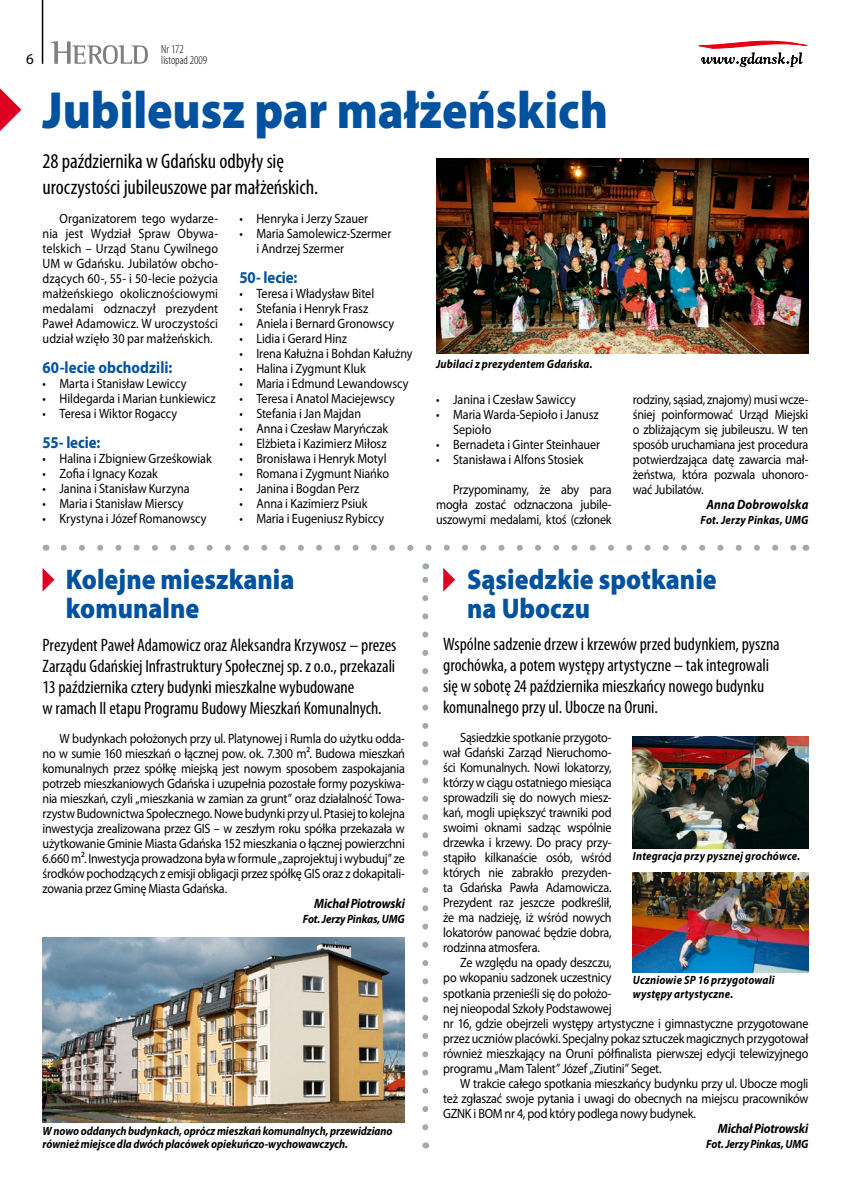
<style>
.page{position:relative;width:851px;height:1191px;background:#fff}
.page>*{position:absolute;margin:0;border:0;box-sizing:border-box;transform-origin:0 0}
.t1{font:900 52.5px "Myriad Pro";color:#00529f;scale:.9 1}
.t2{font:900 28.5px/28.5px "Myriad Pro";color:#00529f;scale:.9 1}
.t3{font:condensed 21px/25.5px "Myriad Pro";letter-spacing:-.005em;color:#000}
.t4{font:condensed 18px/21px "Myriad Pro";letter-spacing:-.005em;color:#000}
.t5{font:700 16.5px "Myriad Pro";color:#00529f;scale:.9 1}
.t6{font:13.5px/15px "Myriad Pro";letter-spacing:-.01em;color:#000;text-align:justify;scale:.9 1}
.t7{font:italic 700 13.5px "Myriad Pro";letter-spacing:-.01em;color:#000;scale:.9 1}
.t8{font:italic 700 13.5px "Myriad Pro";letter-spacing:.01em;color:#000;scale:.9 1}
.t9{font:italic 700 12px/13.5px "Myriad Pro";color:#000;scale:.9 1}
.t10{font:300 condensed 12px/10.5px "Myriad Pro";color:#000}
</style>
<div class="page">
<hr style="left:42px;top:0;width:1px;height:64px;background:#000">
<svg style="left:51px;top:41px;width:97px;height:23px"></svg>
<svg style="left:698px;top:40px;width:109px;height:27px"></svg>
<svg style="left:0;top:88px;width:21px;height:43px"></svg>
<svg style="left:64px;top:545px;width:732px;height:6px"></svg>
<svg style="left:422px;top:577px;width:6px;height:550px"></svg>
<svg style="left:43px;top:568px;width:11px;height:23px"></svg>
<img style="left:436px;top:158px;width:372px;height:196px">
<img style="left:43px;top:937px;width:362px;height:185px">
<svg style="left:443px;top:568px;width:12px;height:23px"></svg>
<img style="left:632px;top:736px;width:176px;height:113px">
<img style="left:632px;top:872px;width:176px;height:100px">
<p class="t10" style="left:161px;top:44px;width:47px">Nr 172 listopad 2009</p>
<h1 class="t1" style="left:43px;top:75px;width:629px">Jubileusz par małżeńskich</h1>
<h3 class="t3" style="left:43px;top:148px;width:277px">28 października w Gdańsku odbyły się uroczystości jubileuszowe par małżeńskich.</h3>
<p class="t6" style="left:239px;top:211px;width:145px">• Henryka i Jerzy Szauer</p>
<p class="t6" style="left:256px;top:226px;width:151px;text-indent:-17px">• Maria Samolewicz-Szermer i Andrzej Szermer</p>
<p class="t5" style="left:239px;top:267px;width:66px">50- lecie:</p>
<p class="t6" style="left:239px;top:286px;width:151px">• Teresa i Władysław Bitel</p>
<p class="t6" style="left:239px;top:301px;width:145px">• Stefania i Henryk Frasz</p>
<p class="t6" style="left:239px;top:316px;width:174px">• Aniela i Bernard Gronowscy</p>
<p class="t6" style="left:239px;top:331px;width:121px">• Lidia i Gerard Hinz</p>
<p class="t6" style="left:239px;top:346px;width:194px">• Irena Kałużna i Bohdan Kałużny</p>
<p class="t6" style="left:239px;top:361px;width:142px">• Halina i Zygmunt Kluk</p>
<p class="t6" style="left:239px;top:376px;width:189px">• Maria i Edmund Lewandowscy</p>
<p class="t6" style="left:239px;top:391px;width:174px">• Teresa i Anatol Maciejewscy</p>
<p class="t6" style="left:239px;top:406px;width:137px">• Stefania i Jan Majdan</p>
<p class="t6" style="left:239px;top:421px;width:167px">• Anna i Czesław Maryńczak</p>
<p class="t6" style="left:239px;top:436px;width:165px">• Elżbieta i Kazimierz Miłosz</p>
<p class="t6" style="left:239px;top:451px;width:165px">• Bronisława i Henryk Motyl</p>
<p class="t6" style="left:239px;top:466px;width:168px">• Romana i Zygmunt Niańko</p>
<p class="t6" style="left:239px;top:481px;width:135px">• Janina i Bogdan Perz</p>
<p class="t6" style="left:239px;top:496px;width:144px">• Anna i Kazimierz Psiuk</p>
<p class="t6" style="left:239px;top:511px;width:163px">• Maria i Eugeniusz Rybiccy</p>
<p class="t6" style="left:43px;top:211px;width:196px;text-indent:17px">Organizatorem tego wydarze&shy;nia jest Wydział Spraw Obywa&shy;telskich – Urząd Stanu Cywilnego UM w Gdańsku. Jubilatów obcho&shy;dzących 60-, 55- i 50-lecie pożycia małżeńskiego okolicznościowymi medalami odznaczył prezydent Paweł Adamowicz. W uroczystości udział wzięło 30 par małżeńskich.</p>
<p class="t5" style="left:43px;top:357px;width:146px">60-lecie obchodzili:</p>
<p class="t6" style="left:43px;top:376px;width:161px">• Marta i Stanisław Lewiccy</p>
<p class="t6" style="left:43px;top:391px;width:194px">• Hildegarda i Marian Łunkiewicz</p>
<p class="t6" style="left:43px;top:406px;width:151px">• Teresa i Wiktor Rogaccy</p>
<p class="t5" style="left:43px;top:432px;width:66px">55- lecie:</p>
<p class="t6" style="left:43px;top:451px;width:189px">• Halina i Zbigniew Grześkowiak</p>
<p class="t6" style="left:43px;top:466px;width:130px">• Zofia i Ignacy Kozak</p>
<p class="t6" style="left:43px;top:481px;width:165px">• Janina i Stanisław Kurzyna</p>
<p class="t6" style="left:43px;top:496px;width:158px">• Maria i Stanisław Mierscy</p>
<p class="t6" style="left:43px;top:511px;width:184px">• Krystyna i Józef Romanowscy</p>
<p class="t9" style="left:436px;top:356px;width:175px">Jubilaci z prezydentem Gdańska.</p>
<p class="t6" style="left:436px;top:391px;width:157px">• Janina i Czesław Sawiccy</p>
<p class="t6" style="left:453px;top:406px;width:163px;text-indent:-17px">• Maria Warda-Sepioło i Janusz<br>Sepioło</p>
<p class="t6" style="left:436px;top:436px;width:184px">• Bernadeta i Ginter Steinhauer</p>
<p class="t6" style="left:436px;top:451px;width:165px">• Stanisława i Alfons Stosiek</p>
<p class="t6" style="left:436px;top:481px;width:196px;text-indent:17px">Przypominamy, że aby para mogła zostać odznaczona jubile&shy;uszowymi medalami, ktoś (członek</p>
<p class="t6" style="left:632px;top:391px;width:196px">rodziny, sąsiad, znajomy) musi wcze&shy;śniej poinformować Urząd Miejski o zbliżającym się jubileuszu. W ten sposób uruchamiana jest procedura potwierdzająca datę zawarcia mał&shy;żeństwa, która pozwala uhonoro&shy;wać Jubilatów.</p>
<p class="t8" style="left:706px;top:495px;width:115px">Anna Dobrowolska</p>
<p class="t9" style="left:700px;top:512px;width:121px">Fot. Jerzy Pinkas, UMG</p>
<h2 class="t2" style="left:66px;top:564px;width:255px">Kolejne mieszkania komunalne</h2>
<p class="t4" style="left:43px;top:634px;width:355px">Prezydent Paweł Adamowicz oraz Aleksandra Krzywosz – prezes Zarządu Gdańskiej Infrastruktury Społecznej sp. z o.o., przekazali 13 października cztery budynki mieszkalne wybudowane<br>w ramach II etapu Programu Budowy Mieszkań Komunalnych.</p>
<p class="t6" style="left:43px;top:730px;width:404px;text-indent:17px">W budynkach położonych przy ul. Platynowej i Rumla do użytku odda&shy;no w sumie 160 mieszkań o łącznej pow. ok. 7.300 m². Budowa mieszkań komunalnych przez spółkę miejską jest nowym sposobem zaspokajania potrzeb mieszkaniowych Gdańska i uzupełnia pozostałe formy pozyskiwa&shy;nia mieszkań, czyli „mieszkania w zamian za grunt” oraz działalność Towa&shy;rzystw Budownictwa Społecznego. Nowe budynki przy ul. Ptasiej to kolejna inwestycja zrealizowana przez GIS – w zeszłym roku spółka przekazała w użytkowanie Gminie Miasta Gdańska 152 mieszkania o łącznej powierzchni 6.660 m². Inwestycja prowadzona była w formule „zaprojektuj i wybuduj” ze środków pochodzących z emisji obligacji przez spółkę GIS oraz z dokapitali&shy;zowania przez Gminę Miasta Gdańska.</p>
<p class="t7" style="left:314px;top:894px;width:102px">Michał Piotrowski</p>
<p class="t9" style="left:303px;top:911px;width:115px">Fot. Jerzy Pinkas, UMG</p>
<p class="t9" style="left:43px;top:1123px;width:390px">W nowo oddanych budynkach, oprócz mieszkań komunalnych, przewidziano również miejsce dla dwóch placówek opiekuńczo-wychowawczych.</p>
<h2 class="t2" style="left:467px;top:564px;width:278px">Sąsiedzkie spotkanie na Uboczu</h2>
<h3 class="t4" style="left:443px;top:633px;width:338px">Wspólne sadzenie drzew i krzewów przed budynkiem, pyszna grochówka, a potem występy artystyczne – tak integrowali się w sobotę 24 października mieszkańcy nowego budynku komunalnego przy ul. Ubocze na Oruni.</h3>
<p class="t6" style="left:443px;top:730px;width:189px;text-indent:17px">Sąsiedzkie spotkanie przygoto&shy;wał Gdański Zarząd Nieruchomo&shy;ści Komunalnych. Nowi lokatorzy, którzy w ciągu ostatniego miesiąca sprowadzili się do nowych miesz&shy;kań, mogli upiększyć trawniki pod swoimi oknami sadząc wspólnie drzewka i krzewy. Do pracy przy&shy;stąpiło kilkanaście osób, wśród których nie zabrakło prezyden&shy;ta Gdańska Pawła Adamowicza.<br>Prezydent raz jeszcze podkreślił, że ma nadzieję, iż wśród nowych lokatorów panować będzie dobra, rodzinna atmosfera.</p>
<p class="t6" style="left:443px;top:955px;width:407px;text-align:left;text-indent:17px">Ze względu na opady deszczu,<br>po wkopaniu sadzonek uczestnicy<br>spotkania przenieśli się do położo-<br>nej nieopodal Szkoły Podstawowej<br>nr 16, gdzie obejrzeli występy artystyczne i gimnastyczne przygotowane przez uczniów placówki. Specjalny pokaz sztuczek magicznych przygotował również mieszkający na Oruni półfinalista pierwszej edycji telewizyjnego programu „Mam Talent” Józef „Ziutini” Seget.</p>
<p class="t6" style="left:443px;top:1075px;width:407px;text-indent:17px">W trakcie całego spotkania mieszkańcy budynku przy ul. Ubocze mogli też zgłaszać swoje pytania i uwagi do obecnych na miejscu pracowników GZNK i BOM nr 4, pod który podlega nowy budynek.</p>
<p class="t7" style="left:717px;top:1119px;width:102px">Michał Piotrowski</p>
<p class="t9" style="left:706px;top:1136px;width:115px">Fot. Jerzy Pinkas, UMG</p>
<p class="t9" style="left:632px;top:848px;width:187px">Integracja przy pysznej grochówce.</p>
<p class="t9" style="left:632px;top:973px;width:159px">Uczniowie SP 16 przygotowali występy artystyczne.</p>
</div>
